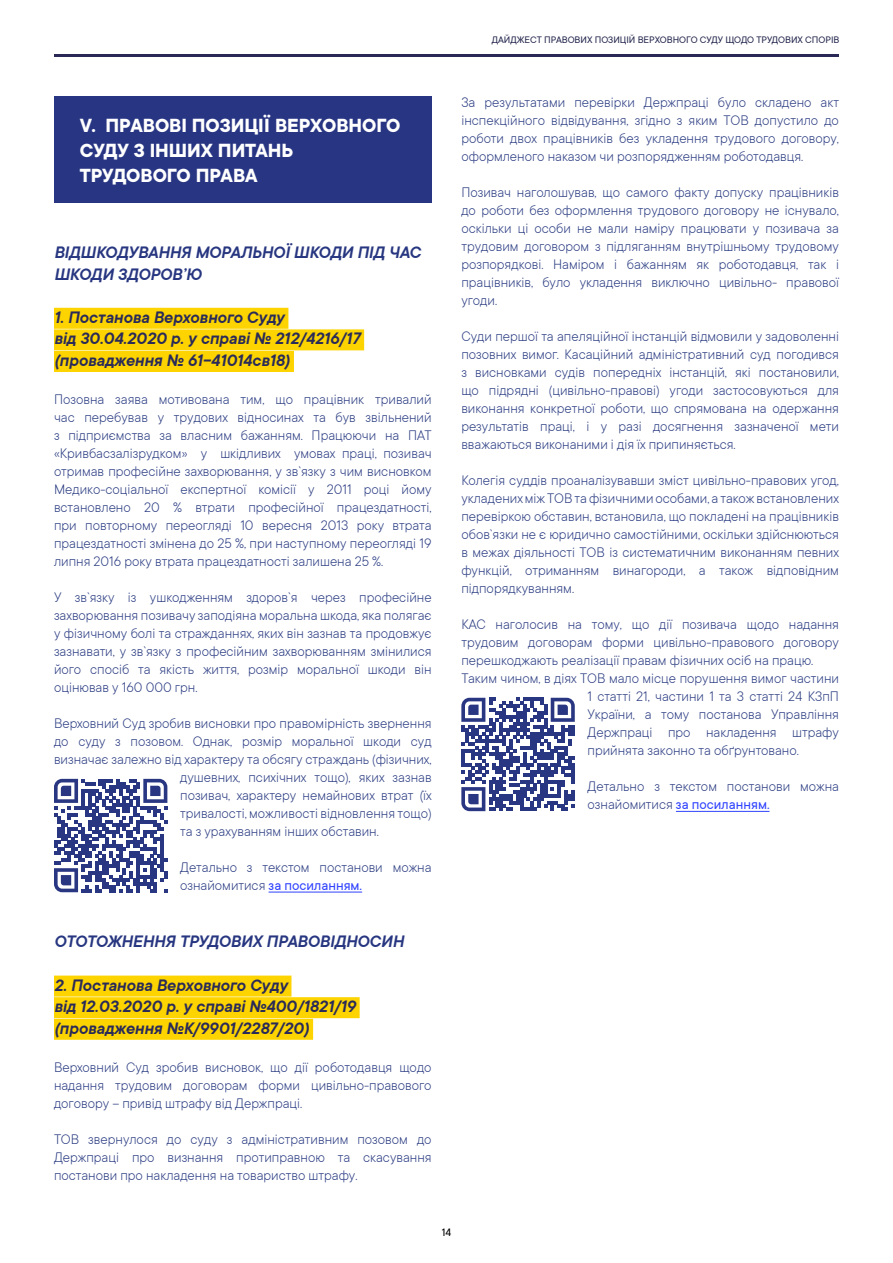
<style>
.page{position:relative;width:893px;height:1263px;background:#fff}
.page>*{position:absolute;margin:0;border:0;box-sizing:border-box;transform-origin:0 0}
.t1{font:700 21px/25.2px "TT Commons";color:#fff}
.t2{font:italic 600 18px/21.6px "TT Commons";color:#292a59}
.t3{font:italic 600 18px/21.6px "TT Commons";color:#273680}
.t4{font:300 15px/18px "TT Commons";color:#25377f;text-align:justify}
.t5{font:12px "TT Commons";color:#000}
.t6{font:10.5px "TT Commons";color:#22244b}
.s1{font-weight:400;color:#2f42ff}
</style>
<div class="page">
<div style="left:54px;top:97px;width:378px;height:106px;background:#283583"></div>
<hr style="left:54px;top:54px;width:785px;height:2px;background:#292857">
<hr style="left:269px;top:892px;width:93px;height:1px;background:#2f42ff">
<div style="left:54px;top:308px;width:234px;height:21px;background:#fdd400"></div>
<div style="left:54px;top:329px;width:310px;height:21px;background:#fdd400"></div>
<div style="left:54px;top:351px;width:240px;height:21px;background:#fdd400"></div>
<div style="left:54px;top:975px;width:237px;height:21px;background:#fdd400"></div>
<div style="left:54px;top:997px;width:306px;height:21px;background:#fdd400"></div>
<div style="left:54px;top:1019px;width:259px;height:21px;background:#fdd400"></div>
<hr style="left:676px;top:811px;width:93px;height:1px;background:#2f42ff">
<svg style="left:54px;top:779px;width:113px;height:113px"></svg>
<svg style="left:461px;top:698px;width:114px;height:113px"></svg>
<p class="t6" style="left:492px;top:34px;width:349px">ДАЙДЖЕСТ ПРАВОВИХ ПОЗИЦІЙ ВЕРХОВНОГО СУДУ ЩОДО ТРУДОВИХ СПОРІВ</p>
<h1 class="t1" style="left:80px;top:113px;width:322px">V. ПРАВОВІ ПОЗИЦІЇ ВЕРХОВНОГО<br>СУДУ З ІНШИХ ПИТАНЬ<br>ТРУДОВОГО ПРАВА</h1>
<p class="t3" style="left:54px;top:242px;width:368px">ВІДШКОДУВАННЯ МОРАЛЬНОЇ ШКОДИ ПІД ЧАС<br>ШКОДИ ЗДОРОВ’Ю</p>
<p class="t2" style="left:54px;top:307px;width:308px">1. Постанова Верховного Суду<br>від 30.04.2020 р. у справі № 212/4216/17 (провадження № 61-41014св18)</p>
<p class="t4" style="left:54px;top:390px;width:379px">Позовна заява мотивована тим, що працівник тривалий час перебував у трудових відносинах та був звільнений з підприємства за власним бажанням. Працюючи на ПАТ «Кривбасзалізрудком» у шкідливих умовах праці, позивач отримав професійне захворювання, у зв`язку з чим висновком Медико-соціальної експертної комісії у 2011 році йому встановлено 20 % втрати професійної працездатності, при повторному переогляді 10 вересня 2013 року втрата працездатності змінена до 25 %, при наступному переогляді 19 липня 2016 року втрата працездатності залишена 25 %.</p>
<p class="t4" style="left:54px;top:588px;width:379px">У зв`язку із ушкодженням здоров`я через професійне захворювання позивачу заподіяна моральна шкода, яка полягає у фізичному болі та стражданнях, яких він зазнав та продовжує зазнавати, у зв`язку з професійним захворюванням змінилися його спосіб та якість життя, розмір моральної шкоди він оцінював у 160 000 грн.</p>
<p class="t4" style="left:54px;top:714px;width:379px">Верховний Суд зробив висновки про правомірність звернення</p>
<p class="t4" style="left:54px;top:732px;width:379px">до суду з позовом. Однак, розмір моральної шкоди суд</p>
<p class="t4" style="left:54px;top:750px;width:379px">визначає залежно від характеру та обсягу страждань (фізичних,</p>
<p class="t4" style="left:180px;top:768px;width:253px">душевних, психічних тощо), яких зазнав</p>
<p class="t4" style="left:180px;top:786px;width:253px">позивач, характеру немайнових втрат (їх</p>
<p class="t4" style="left:180px;top:804px;width:253px">тривалості, можливості відновлення тощо)</p>
<p class="t4" style="left:180px;top:822px;width:200px">та з урахуванням інших обставин.</p>
<p class="t4" style="left:180px;top:858px;width:253px">Детально з текстом постанови можна ознайомитися <span class="s1">за посиланням.</span></p>
<p class="t3" style="left:54px;top:931px;width:351px">ОТОТОЖНЕННЯ ТРУДОВИХ ПРАВОВІДНОСИН</p>
<p class="t2" style="left:54px;top:974px;width:303px">2. Постанова Верховного Суду<br>від 12.03.2020 р. у справі №400/1821/19 (провадження №К/9901/2287/20)</p>
<p class="t4" style="left:54px;top:1058px;width:379px">Верховний Суд зробив висновок, що дії роботодавця щодо надання трудовим договорам форми цивільно-правового договору – привід штрафу від Держпраці.</p>
<p class="t4" style="left:54px;top:1130px;width:379px">ТОВ звернулося до суду з адміністративним позовом до Держпраці про визнання протиправною та скасування постанови про накладення на товариство штрафу.</p>
<p class="t4" style="left:461px;top:93px;width:379px">За результатами перевірки Держпраці було складено акт інспекційного відвідування, згідно з яким ТОВ допустило до роботи двох працівників без укладення трудового договору, оформленого наказом чи розпорядженням роботодавця.</p>
<p class="t4" style="left:461px;top:183px;width:379px">Позивач наголошував, що самого факту допуску працівників до роботи без оформлення трудового договору не існувало, оскільки ці особи не мали наміру працювати у позивача за трудовим договором з підляганням внутрішньому трудовому розпорядкові. Наміром і бажанням як роботодавця, так і працівників, було укладення виключно цивільно- правової угоди.</p>
<p class="t4" style="left:461px;top:327px;width:379px">Суди першої та апеляційної інстанцій відмовили у задоволенні позовних вимог. Касаційний адміністративний суд погодився з висновками судів попередніх інстанцій, які постановили, що підрядні (цивільно-правові) угоди застосовуються для виконання конкретної роботи, що спрямована на одержання результатів праці, і у разі досягнення зазначеної мети вважаються виконаними і дія їх припиняється.</p>
<p class="t4" style="left:461px;top:471px;width:379px">Колегія суддів проаналізувавши зміст цивільно-правових угод, укладених між ТОВ та фізичними особами, а також встановлених перевіркою обставин, встановила, що покладені на працівників обов`язки не є юридично самостійними, оскільки здійснюються в межах діяльності ТОВ із систематичним виконанням певних функцій, отриманням винагороди, а також відповідним підпорядкуванням.</p>
<p class="t4" style="left:461px;top:615px;width:379px">КАС наголосив на тому, що дії позивача щодо надання</p>
<p class="t4" style="left:461px;top:633px;width:379px">трудовим договорам форми цивільно-правового договору</p>
<p class="t4" style="left:461px;top:651px;width:354px">перешкоджають реалізації правам фізичних осіб на працю.</p>
<p class="t4" style="left:461px;top:669px;width:379px">Таким чином, в діях ТОВ мало місце порушення вимог частини</p>
<p class="t4" style="left:587px;top:687px;width:253px">1 статті 21, частини 1 та 3 статті 24 КЗпП</p>
<p class="t4" style="left:587px;top:705px;width:253px">України, а тому постанова Управління</p>
<p class="t4" style="left:587px;top:723px;width:253px">Держпраці про накладення штрафу</p>
<p class="t4" style="left:587px;top:741px;width:213px">прийнята законно та обґрунтовано.</p>
<p class="t4" style="left:587px;top:777px;width:253px">Детально з текстом постанови можна ознайомитися <span class="s1">за посиланням.</span></p>
<p class="t5" style="left:442px;top:1225px;width:11px">14</p>
</div>
